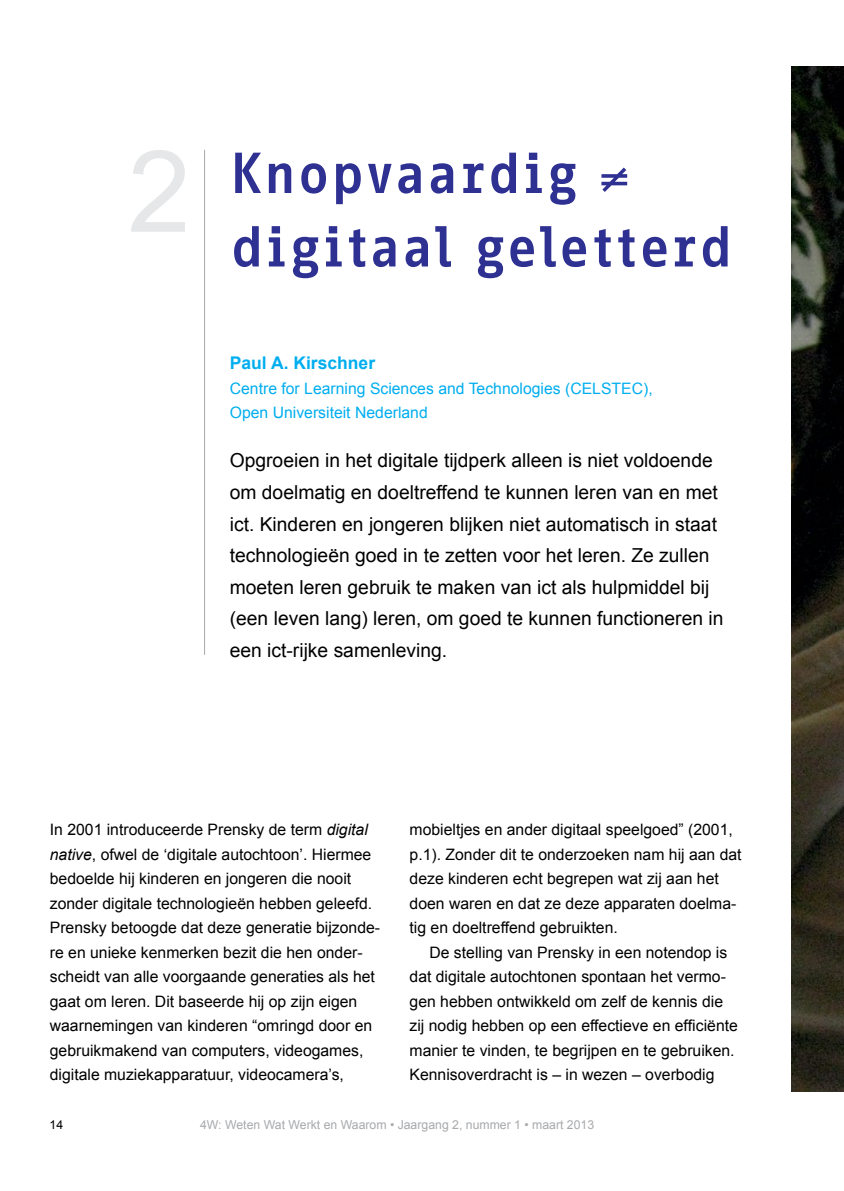
<style>
.page{position:relative;width:844px;height:1191px;background:#fff}
.page>*{position:absolute;margin:0;border:0;box-sizing:border-box;transform-origin:0 0}
.t1{font:113.75px "Arial";color:#e6e7e8}
.t2{font:700 56px/73.5px "Info Office";letter-spacing:-.01em;color:#2e3092}
.t3{font:19.25px/31.5px "Arial";color:#000}
.t4{font:700 17.5px "Arial";color:#00aeef}
.t5{font:15.75px/24.5px "Arial";color:#000}
.t6{font:15.75px/24.5px "Arial";color:#00aeef}
.t7{font:12.25px "Arial";color:#a7a9ac}
.t8{font:12.25px "Arial";color:#000}
.s1{font-style:italic}
</style>
<div class="page">
<hr style="left:204px;top:150px;width:1px;height:505px;background:#a7a9ac">
<img style="left:791px;top:67px;width:52px;height:1024px">
<h1 class="t1" style="left:128px;top:117px;width:65px">2</h1>
<h2 class="t2" style="left:229px;top:135px;width:505px">Knopvaardig ≠ digitaal geletterd</h2>
<p class="t4" style="left:230px;top:352px;width:147px">Paul A. Kirschner</p>
<p class="t6" style="left:230px;top:376px;width:424px">Centre for Learning Sciences and Technologies (CELSTEC),<br>Open Universiteit Nederland</p>
<p class="t3" style="left:230px;top:445px;width:495px">Opgroeien in het digitale tijdperk alleen is niet voldoende om doelmatig en doeltreffend te kunnen leren van en met ict. Kinderen en jongeren blijken niet automatisch in staat technologieën goed in te zetten voor het leren. Ze zullen moeten leren gebruik te maken van ict als hulpmiddel bij (een leven lang) leren, om goed te kunnen functioneren in een ict-rijke samenleving.</p>
<p class="t5" style="left:50px;top:817px;width:332px">In 2001 introduceerde Prensky de term <span class="s1">digital native</span>, ofwel de ‘digitale autochtoon’. Hiermee bedoelde hij kinderen en jongeren die nooit zonder digitale technologieën hebben geleefd.<br>Prensky betoogde dat deze generatie bijzonde&shy;re en unieke kenmerken bezit die hen onder&shy;scheidt van alle voorgaande generaties als het gaat om leren. Dit baseerde hij op zijn eigen waarnemingen van kinderen “omringd door en gebruikmakend van computers, videogames, digitale muziekapparatuur, videocamera’s,</p>
<p class="t5" style="left:409px;top:817px;width:333px">mobieltjes en ander digitaal speelgoed” (2001, p.1). Zonder dit te onderzoeken nam hij aan dat deze kinderen echt begrepen wat zij aan het doen waren en dat ze deze apparaten doelma&shy;tig en doeltreffend gebruikten.</p>
<p class="t5" style="left:409px;top:940px;width:330px;text-indent:20px">De stelling van Prensky in een notendop is dat digitale autochtonen spontaan het vermo&shy;gen hebben ontwikkeld om zelf de kennis die zij nodig hebben op een effectieve en efficiënte manier te vinden, te begrijpen en te gebruiken.<br>Kennisoverdracht is – in wezen – overbodig</p>
<p class="t8" style="left:50px;top:1116px;width:15px">14</p>
<p class="t7" style="left:200px;top:1116px;width:395px">4W: Weten Wat Werkt en Waarom • Jaargang 2, nummer 1 • maart 2013</p>
</div>
